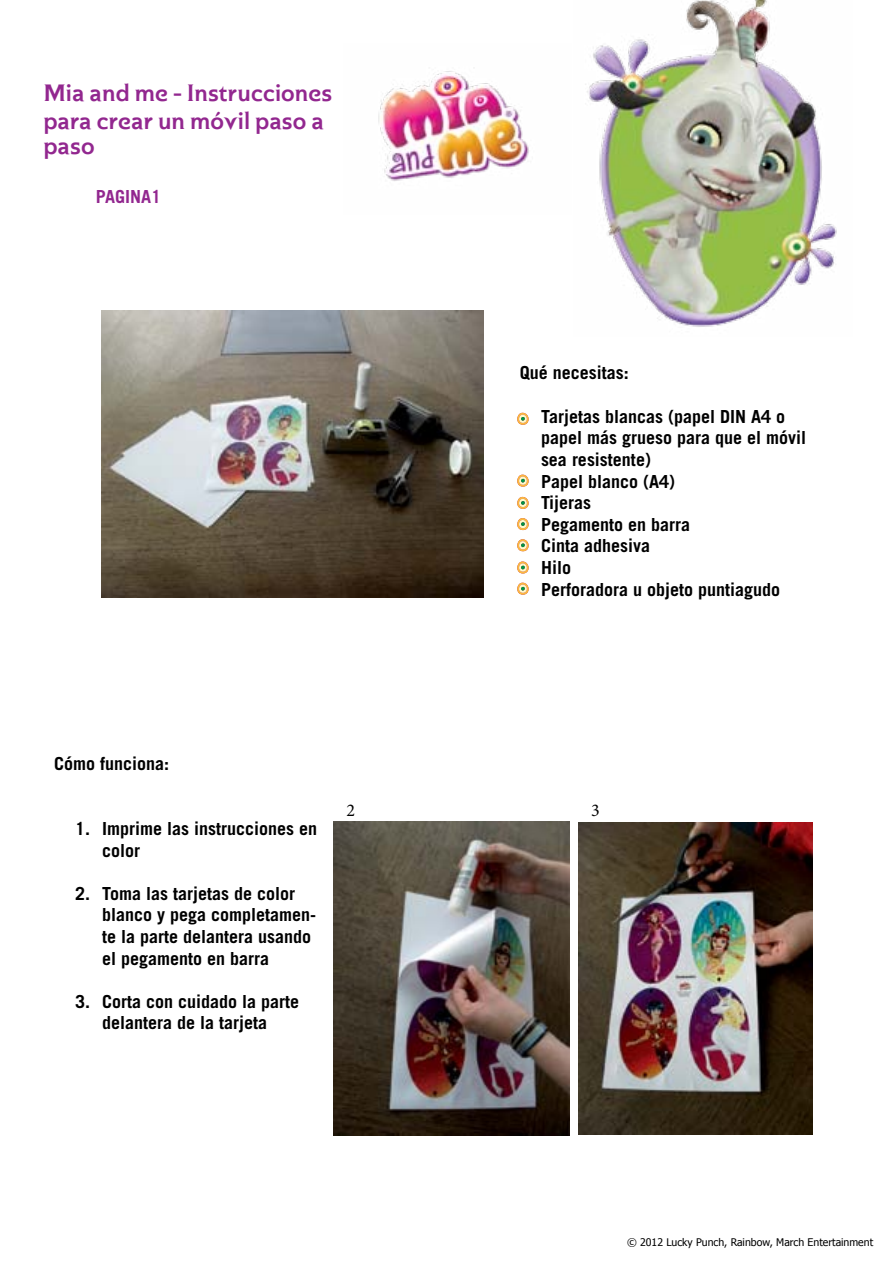
<style>
.page{position:relative;width:893px;height:1263px;background:#fff}
.page>*{position:absolute;margin:0;border:0;box-sizing:border-box;transform-origin:0 0}
.t1{font:24px/28.8px "Plastilin Bold ATT";color:#92278f}
.t2{font:700 18px/21.6px "Trade Gothic";color:#000}
.t3{font:700 18px "Trade Gothic";color:#92278f}
.t4{font:18px "Minion Pro";color:#000}
.t5{font:10.5px "Tahoma";color:#000}
</style>
<div class="page">
<img style="left:101px;top:310px;width:383px;height:288px">
<svg style="left:517px;top:413px;width:12px;height:12px"></svg>
<svg style="left:517px;top:475px;width:12px;height:12px"></svg>
<svg style="left:517px;top:497px;width:12px;height:12px"></svg>
<svg style="left:517px;top:518px;width:12px;height:12px"></svg>
<svg style="left:517px;top:539px;width:12px;height:12px"></svg>
<svg style="left:517px;top:561px;width:12px;height:12px"></svg>
<svg style="left:517px;top:583px;width:12px;height:12px"></svg>
<img style="left:585px;top:0;width:252px;height:327px">
<img style="left:334px;top:821px;width:235px;height:314px">
<img style="left:578px;top:822px;width:234px;height:312px">
<img style="left:378px;top:71px;width:151px;height:110px">
<h1 class="t1" style="left:43px;top:78px;width:290px">Mia and me - Instrucciones para crear un móvil paso a</h1>
<h1 class="t1" style="left:43px;top:131px;width:53px">paso</h1>
<p class="t3" style="left:96px;top:186px;width:67px">PAGINA1</p>
<p class="t2" style="left:520px;top:362px;width:111px">Qué necesitas:</p>
<p class="t2" style="left:541px;top:405px;width:266px">Tarjetas blancas (papel DIN A4 o papel más grueso para que el móvil sea resistente)<br>Papel blanco (A4)<br>Tijeras<br>Pegamento en barra<br>Cinta adhesiva<br>Hilo<br>Perforadora u objeto puntiagudo</p>
<p class="t2" style="left:54px;top:753px;width:117px">Cómo funciona:</p>
<p class="t2" style="left:102px;top:817px;width:216px;text-indent:-27px">1. Imprime las instrucciones en color</p>
<p class="t2" style="left:102px;top:882px;width:216px;text-indent:-27px">2. Toma las tarjetas de color blanco y pega completamen&shy;te la parte delantera usando el pegamento en barra</p>
<p class="t2" style="left:75px;top:990px;width:226px;text-align:center">3. Corta con cuidado la parte delantera de la tarjeta</p>
<p class="t4" style="left:347px;top:799px;width:10px">2</p>
<p class="t4" style="left:591px;top:799px;width:10px">3</p>
<p class="t5" style="left:627px;top:1235px;width:248px">© 2012 Lucky Punch, Rainbow, March Entertainment</p>
</div>
